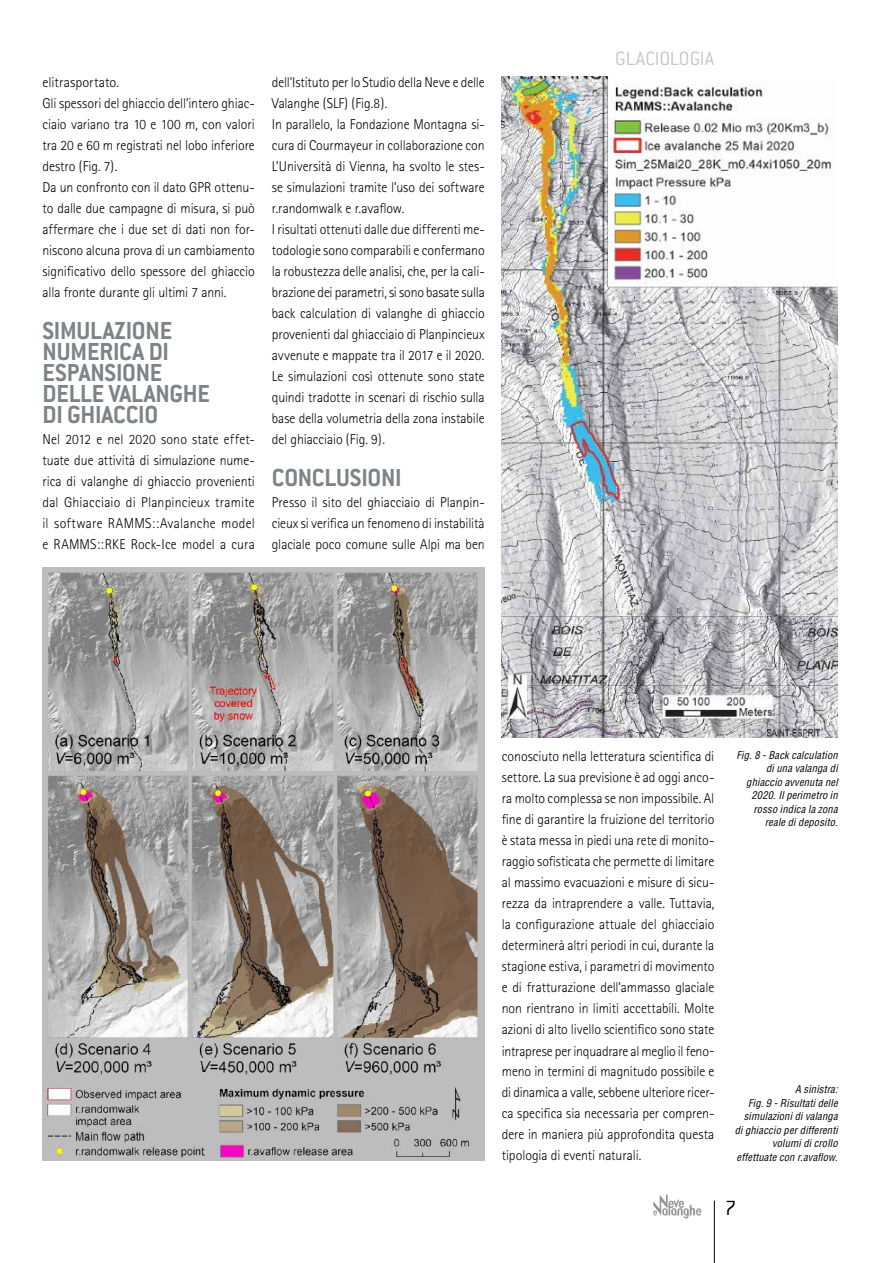
<style>
.page{position:relative;width:893px;height:1263px;background:#fff}
.page>*{position:absolute;margin:0;border:0;box-sizing:border-box;transform-origin:0 0}
.t1{font:700 27px/21px "Conduit ITC";letter-spacing:-.005em;color:#7d8386}
.t2{font:300 22.5px "Conduit ITC";color:#000}
.t3{font:300 21px "Conduit ITC";letter-spacing:-.015em;color:#c6c6c6}
.t4{font:300 14.25px/21px "Rotis Sans Serif";letter-spacing:-.005em;color:#000;text-align:justify}
.t5{font:italic condensed 10.5px/13.5px "Helvetica";letter-spacing:.015em;color:#000;text-align:right}
</style>
<div class="page">
<img style="left:43px;top:567px;width:442px;height:594px">
<img style="left:502px;top:77px;width:336px;height:661px">
<hr style="left:714px;top:1201px;width:1px;height:62px;background:#000">
<svg style="left:653px;top:1194px;width:48px;height:24px"></svg>
<p class="t4" style="left:43px;top:72px;width:214px;text-align:left">elitrasportato.<br>Gli spessori del ghiaccio dell’intero ghiac&shy;ciaio variano tra 10 e 100 m, con valori tra 20 e 60 m registrati nel lobo inferiore destro (Fig. 7).<br>Da un confronto con il dato GPR ottenu&shy;to dalle due campagne di misura, si può affermare che i due set di dati non for&shy;niscono alcuna prova di un cambiamento significativo dello spessore del ghiaccio alla fronte durante gli ultimi 7 anni.</p>
<h1 class="t1" style="left:43px;top:320px;width:169px">SIMULAZIONE<br>NUMERICA DI<br>ESPANSIONE<br>DELLE VALANGHE<br>DI GHIACCIO</h1>
<p class="t4" style="left:43px;top:429px;width:214px">Nel 2012 e nel 2020 sono state effet&shy;tuate due attività di simulazione nume&shy;rica di valanghe di ghiaccio provenienti dal Ghiacciaio di Planpincieux tramite il software RAMMS::Avalanche model e RAMMS::RKE Rock-Ice model a cura</p>
<p class="t4" style="left:272px;top:72px;width:214px;text-align:left">dell'Istituto per lo Studio della Neve e delle Valanghe (SLF) (Fig.8).<br>In parallelo, la Fondazione Montagna si&shy;cura di Courmayeur in collaborazione con L’Università di Vienna, ha svolto le stes&shy;se simulazioni tramite l’uso dei software r.randomwalk e r.avaflow.<br>I risultati ottenuti dalle due differenti me&shy;todologie sono comparabili e confermano la robustezza delle analisi, che, per la cali&shy;brazione dei parametri, si sono basate sulla back calculation di valanghe di ghiaccio provenienti dal ghiacciaio di Planpincieux avvenute e mappate tra il 2017 e il 2020.<br>Le simulazioni così ottenute sono state quindi tradotte in scenari di rischio sulla base della volumetria della zona instabile del ghiacciaio (Fig. 9).</p>
<h1 class="t1" style="left:272px;top:467px;width:131px">CONCLUSIONI</h1>
<p class="t4" style="left:272px;top:492px;width:214px">Presso il sito del ghiacciaio di Planpin&shy;cieux si verifica un fenomeno di instabilità glaciale poco comune sulle Alpi ma ben</p>
<h3 class="t3" style="left:615px;top:47px;width:101px">GLACIOLOGIA</h3>
<p class="t4" style="left:502px;top:746px;width:214px">conosciuto nella letteratura scientifica di settore. La sua previsione è ad oggi anco&shy;ra molto complessa se non impossibile. Al fine di garantire la fruizione del territorio è stata messa in piedi una rete di monito&shy;raggio sofisticata che permette di limitare al massimo evacuazioni e misure di sicu&shy;rezza da intraprendere a valle. Tuttavia, la configurazione attuale del ghiacciaio determinerà altri periodi in cui, durante la stagione estiva, i parametri di movimento e di fratturazione dell’ammasso glaciale non rientrano in limiti accettabili. Molte azioni di alto livello scientifico sono state intraprese per inquadrare al meglio il feno&shy;meno in termini di magnitudo possibile e di dinamica a valle, sebbene ulteriore ricer&shy;ca specifica sia necessaria per compren&shy;dere in maniera più approfondita questa tipologia di eventi naturali.</p>
<p class="t5" style="left:736px;top:748px;width:103px">Fig. 8 - Back calculation di una valanga di ghiaccio avvenuta nel<br>2020. Il perimetro in rosso indica la zona reale di deposito.</p>
<p class="t5" style="left:735px;top:1082px;width:105px">A sinistra:<br>Fig. 9 - Risultati delle simulazioni di valanga di ghiaccio per differenti volumi di crollo effettuate con r.avaflow.</p>
<h2 class="t2" style="left:725px;top:1195px;width:13px">7</h2>
</div>
